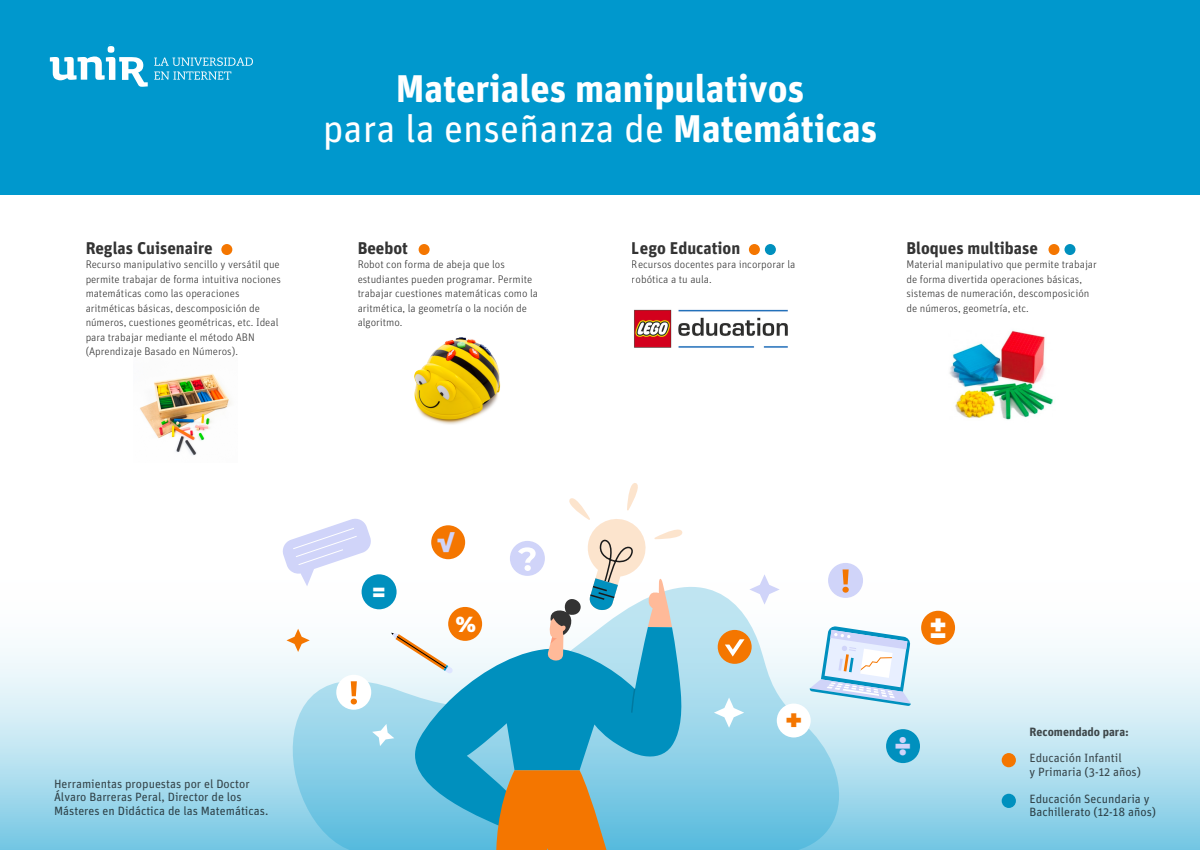
<style>
.page{position:relative;width:1200px;height:850px;background:#fff}
.page>*{position:absolute;margin:0;border:0;box-sizing:border-box;transform-origin:0 0}
.t1{font:700 38.5px/40.5px "Unit OT";color:#fff;text-align:center}
.t2{font:900 28.05px "Montserrat";color:#f47600}
.t3{font:900 28.05px "Montserrat";color:#d0d4f9}
.t4{font:900 28.05px "Montserrat";color:#fff}
.t5{font:900 21.8px "Montserrat";color:#fff}
.t6{font:900 21.4px "Montserrat";color:#d0d4f9}
.t7{font:700 17px "Unit OT";color:#000}
.t8{font:12px/13.5px "Unit OT";color:#000}
.t9{font:700 12px "Unit OT";color:#000}
.t10{font:300 11px/14.5px "Unit OT";color:#000}
.s1{font-weight:400}
</style>
<div class="page">
<svg style="left:0;top:585px;width:1200px;height:265px"></svg>
<div style="left:0;top:0;width:1200px;height:195px;background:#0098cd"></div>
<svg style="left:50px;top:46px;width:98px;height:41px"></svg>
<svg style="left:154px;top:57px;width:99px;height:9px"></svg>
<svg style="left:154px;top:72px;width:77px;height:8px"></svg>
<svg style="left:293px;top:587px;width:546px;height:263px"></svg>
<svg style="left:398px;top:627px;width:285px;height:200px;background:#46afd2"></svg>
<svg style="left:631px;top:688px;width:5px;height:25px"></svg>
<svg style="left:496px;top:770px;width:115px;height:80px;background:#d6852e"></svg>
<svg style="left:547px;top:483px;width:135px;height:178px"></svg>
<div style="left:718px;top:630px;width:34px;height:34px;background:#f47600;border-radius:50%"></div>
<svg style="left:725px;top:639px;width:20px;height:18px"></svg>
<div style="left:828px;top:563px;width:35px;height:35px;background:#d0d4f9;border-radius:50%"></div>
<svg style="left:842px;top:569px;width:7px;height:24px"></svg>
<div style="left:362px;top:574px;width:35px;height:35px;background:#0090be;border-radius:50%"></div>
<div style="left:336px;top:675px;width:35px;height:35px;background:#fff;border-radius:50%"></div>
<svg style="left:351px;top:681px;width:6px;height:24px"></svg>
<div style="left:510px;top:541px;width:35px;height:35px;background:#d0d4f9;border-radius:50%"></div>
<svg style="left:518px;top:547px;width:18px;height:24px"></svg>
<div style="left:448px;top:607px;width:34px;height:34px;background:#f47600;border-radius:50%"></div>
<div style="left:777px;top:704px;width:34px;height:33px;background:#fff;border-radius:50%"></div>
<div style="left:886px;top:729px;width:34px;height:34px;background:#0090be;border-radius:50%"></div>
<div style="left:921px;top:611px;width:34px;height:34px;background:#f47600;border-radius:50%"></div>
<div style="left:431px;top:525px;width:34px;height:34px;background:#f47600;border-radius:50%"></div>
<svg style="left:391px;top:633px;width:62px;height:41px"></svg>
<svg style="left:749px;top:575px;width:31px;height:30px"></svg>
<svg style="left:714px;top:698px;width:30px;height:30px"></svg>
<svg style="left:372px;top:724px;width:22px;height:22px"></svg>
<svg style="left:287px;top:629px;width:23px;height:23px"></svg>
<svg style="left:281px;top:518px;width:91px;height:68px"></svg>
<svg style="left:810px;top:626px;width:101px;height:80px"></svg>
<div style="left:1002px;top:753px;width:14px;height:14px;background:#f47600;border-radius:50%"></div>
<div style="left:1002px;top:794px;width:14px;height:14px;background:#0090be;border-radius:50%"></div>
<div style="left:749px;top:244px;width:11px;height:11px;background:#f47600;border-radius:50%"></div>
<div style="left:765px;top:244px;width:11px;height:11px;background:#0090be;border-radius:50%"></div>
<img style="left:634px;top:309px;width:154px;height:39px">
<div style="left:419px;top:244px;width:11px;height:11px;background:#f47600;border-radius:50%"></div>
<img style="left:415px;top:338px;width:85px;height:87px">
<div style="left:221px;top:244px;width:11px;height:11px;background:#f47600;border-radius:50%"></div>
<img style="left:140px;top:373px;width:91px;height:83px">
<div style="left:1064px;top:244px;width:12px;height:11px;background:#0090be;border-radius:50%"></div>
<div style="left:1049px;top:244px;width:11px;height:11px;background:#f47600;border-radius:50%"></div>
<img style="left:949px;top:330px;width:104px;height:90px">
<h3 class="t7" style="left:85px;top:237px;width:129px">Reglas Cuisenaire</h3>
<p class="t10" style="left:85px;top:257px;width:197px">Recurso manipulativo sencillo y versátil que permite trabajar de forma intuitiva nociones matemáticas como las operaciones aritméticas básicas, descomposición de números, cuestiones geométricas, etc. Ideal para trabajar mediante el método ABN (Aprendizaje Basado en Números).</p>
<h1 class="t1" style="left:323px;top:67px;width:556px">Materiales manipulativos<br><span class="s1">para la enseñanza de</span> Matemáticas</h1>
<h3 class="t7" style="left:358px;top:237px;width:52px">Beebot</h3>
<p class="t10" style="left:358px;top:257px;width:182px">Robot con forma de abeja que los estudiantes pueden programar. Permite trabajar cuestiones matemáticas como la aritmética, la geometría o la noción de algoritmo.</p>
<h3 class="t7" style="left:632px;top:237px;width:110px">Lego Education</h3>
<p class="t10" style="left:632px;top:257px;width:165px">Recursos docentes para incorporar la robótica a tu aula.</p>
<h3 class="t7" style="left:906px;top:237px;width:133px">Bloques multibase</h3>
<p class="t10" style="left:906px;top:257px;width:192px">Material manipulativo que permite trabajar de forma divertida operaciones básicas, sistemas de numeración, descomposición de números, geometría, etc.</p>
<p class="t8" style="left:54px;top:777px;width:216px">Herramientas propuestas por el Doctor<br>Álvaro Barreras Peral, Director de los<br>Másteres en Didáctica de las Matemáticas.</p>
<h3 class="t5" style="left:372px;top:576px;width:15px">=</h3>
<h3 class="t6" style="left:436px;top:525px;width:19px">√</h3>
<h3 class="t5" style="left:456px;top:608px;width:22px">%</h3>
<h2 class="t2" style="left:785px;top:699px;width:19px">+</h2>
<h2 class="t4" style="left:929px;top:607px;width:19px">±</h2>
<h2 class="t3" style="left:894px;top:725px;width:19px">÷</h2>
<p class="t9" style="left:1030px;top:724px;width:101px">Recomendado para:</p>
<p class="t8" style="left:1030px;top:751px;width:113px">Educación Infantil<br>y Primaria (3-12 años)</p>
<p class="t8" style="left:1030px;top:792px;width:128px">Educación Secundaria y<br>Bachillerato (12-18 años)</p>
</div>
